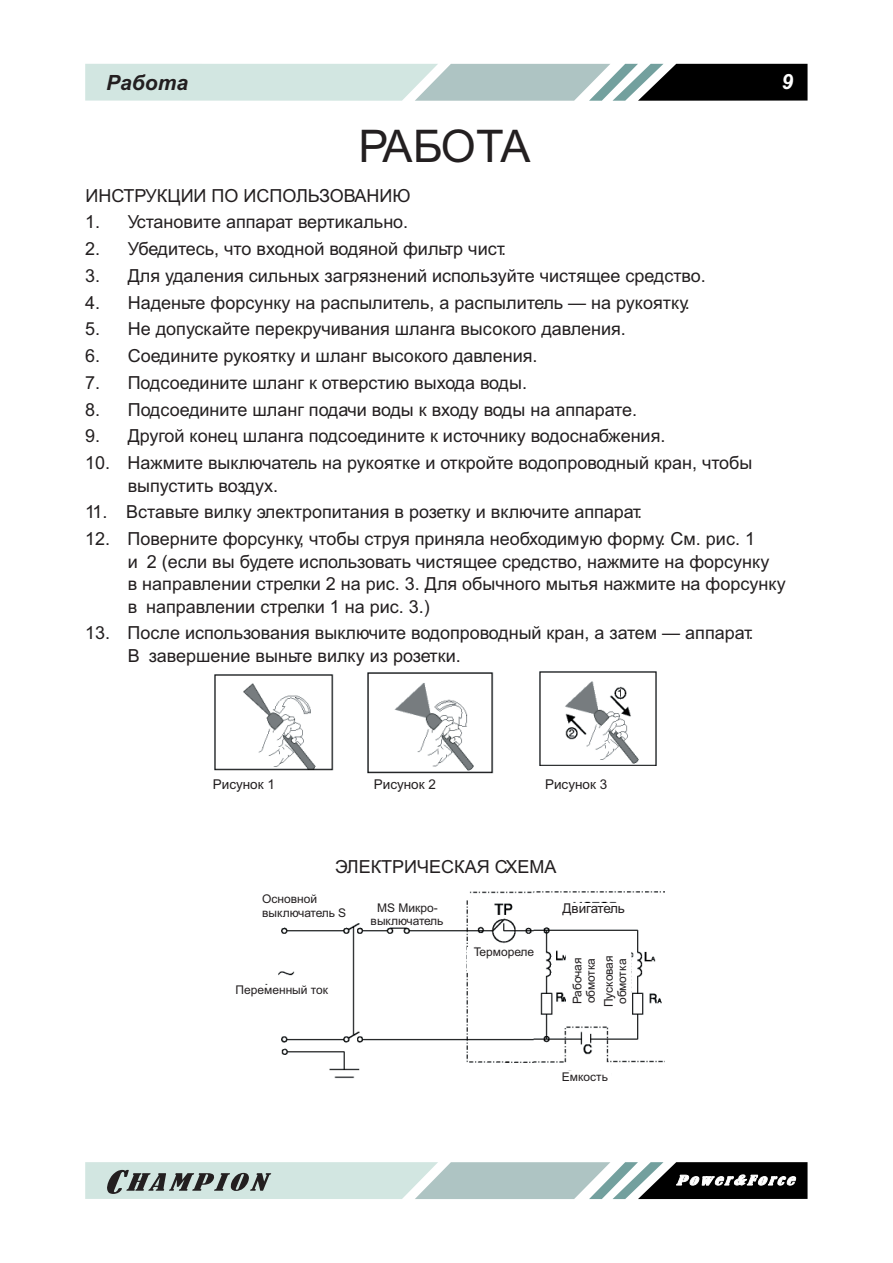
<style>
.page{position:relative;width:893px;height:1263px;background:#fff}
.page>*{position:absolute;margin:0;border:0;box-sizing:border-box;transform-origin:0 0}
.t1{font:45px "Arial";letter-spacing:-.03em;color:#231f20}
.t2{font:italic 700 21px "Arial";color:#231f20}
.t3{font:italic 700 21px "Arial";color:#fff}
.t4{font:18px/22.5px "Arial";color:#231f20}
.t5{font:13.5px "Arial";color:#231f20}
.t6{font:12px/13.5px "Arial";color:#231f20}
</style>
<div class="page">
<svg style="left:85px;top:64px;width:722px;height:37px;background:#9faeac"></svg>
<svg style="left:85px;top:1162px;width:722px;height:37px;background:#9caaa8"></svg>
<img style="left:265px;top:892px;width:400px;height:187px">
<div style="left:258px;top:894px;width:103px;height:29px;background:#fff"></div>
<div style="left:562px;top:1071px;width:49px;height:15px;background:#fff"></div>
<div style="left:562px;top:903px;width:80px;height:20px;background:#fff"></div>
<div style="left:370px;top:890px;width:75px;height:35px;background:#fff"></div>
<div style="left:467px;top:948px;width:75px;height:24px;background:#fff"></div>
<div style="left:235px;top:985px;width:98px;height:16px;background:#fff"></div>
<div style="left:566px;top:942px;width:35px;height:77px;background:#fff"></div>
<div style="left:599px;top:943px;width:32px;height:77px;background:#fff"></div>
<img style="left:214px;top:675px;width:119px;height:95px">
<img style="left:368px;top:673px;width:126px;height:101px">
<img style="left:540px;top:672px;width:116px;height:94px">
<p class="t2" style="left:106px;top:74px;width:83px">Работа</p>
<h1 class="t1" style="left:358px;top:121px;width:173px">РАБОТА</h1>
<p class="t3" style="left:781px;top:74px;width:13px">9</p>
<p class="t4" style="left:86px;top:184px;width:327px">ИНСТРУКЦИИ ПО ИСПОЛЬЗОВАНИЮ</p>
<p class="t4" style="left:85px;top:211px;width:325px">1. Установите аппарат вертикально.</p>
<p class="t4" style="left:85px;top:238px;width:422px">2. Убедитесь, что входной водяной фильтр чист.</p>
<p class="t4" style="left:85px;top:264px;width:622px">3. Для удаления сильных загрязнений используйте чистящее средство.</p>
<p class="t4" style="left:85px;top:291px;width:606px">4. Наденьте форсунку на распылитель, а распылитель — на рукоятку.</p>
<p class="t4" style="left:85px;top:318px;width:542px">5. Не допускайте перекручивания шланга высокого давления.</p>
<p class="t4" style="left:85px;top:345px;width:454px">6. Соедините рукоятку и шланг высокого давления.</p>
<p class="t4" style="left:85px;top:371px;width:443px">7. Подсоедините шланг к отверстию выхода воды.</p>
<p class="t4" style="left:85px;top:398px;width:553px">8. Подсоедините шланг подачи воды к входу воды на аппарате.</p>
<p class="t4" style="left:85px;top:425px;width:582px">9. Другой конец шланга подсоедините к источнику водоснабжения.</p>
<p class="t4" style="left:128px;top:452px;width:626px;text-indent:-43px">10. Нажмите выключатель на рукоятке и откройте водопроводный кран, чтобы выпустить воздух.</p>
<p class="t4" style="left:85px;top:501px;width:558px">11. Вставьте вилку электропитания в розетку и включите аппарат.</p>
<p class="t4" style="left:128px;top:528px;width:659px;text-indent:-43px">12. Поверните форсунку, чтобы струя приняла необходимую форму. См. рис. 1<br>и 2 (если вы будете использовать чистящее средство, нажмите на форсунку<br>в направлении стрелки 2 на рис. 3. Для обычного мытья нажмите на форсунку в направлении стрелки 1 на рис. 3.)</p>
<p class="t4" style="left:128px;top:622px;width:627px;text-indent:-43px">13. После использования выключите водопроводный кран, а затем — аппарат.<br>В завершение выньте вилку из розетки.</p>
<p class="t5" style="left:213px;top:777px;width:64px">Рисунок 1</p>
<p class="t5" style="left:374px;top:777px;width:64px">Рисунок 2</p>
<p class="t5" style="left:545px;top:777px;width:64px">Рисунок 3</p>
<p class="t4" style="left:335px;top:855px;width:223px">ЭЛЕКТРИЧЕСКАЯ СХЕМА</p>
<p class="t6" style="left:262px;top:891px;width:86px;line-height:14.4px">Основной выключатель S</p>
<p class="t6" style="left:377px;top:901px;width:62px">MS Микро-</p>
<p class="t5" style="left:562px;top:900px;width:64px">Двигатель</p>
<p class="t6" style="left:371px;top:914px;width:74px">выключатель</p>
<p class="t6" style="left:474px;top:945px;width:62px">Термореле</p>
<p class="t6" style="left:570px;top:1004px;width:48px;rotate:-90deg">Рабочая обмотка</p>
<p class="t6" style="left:602px;top:1007px;width:53px;rotate:-90deg">Пусковая обмотка</p>
<p class="t6" style="left:235px;top:983px;width:94px">Переменный ток</p>
<p class="t6" style="left:562px;top:1070px;width:48px">Емкость</p>
</div>
